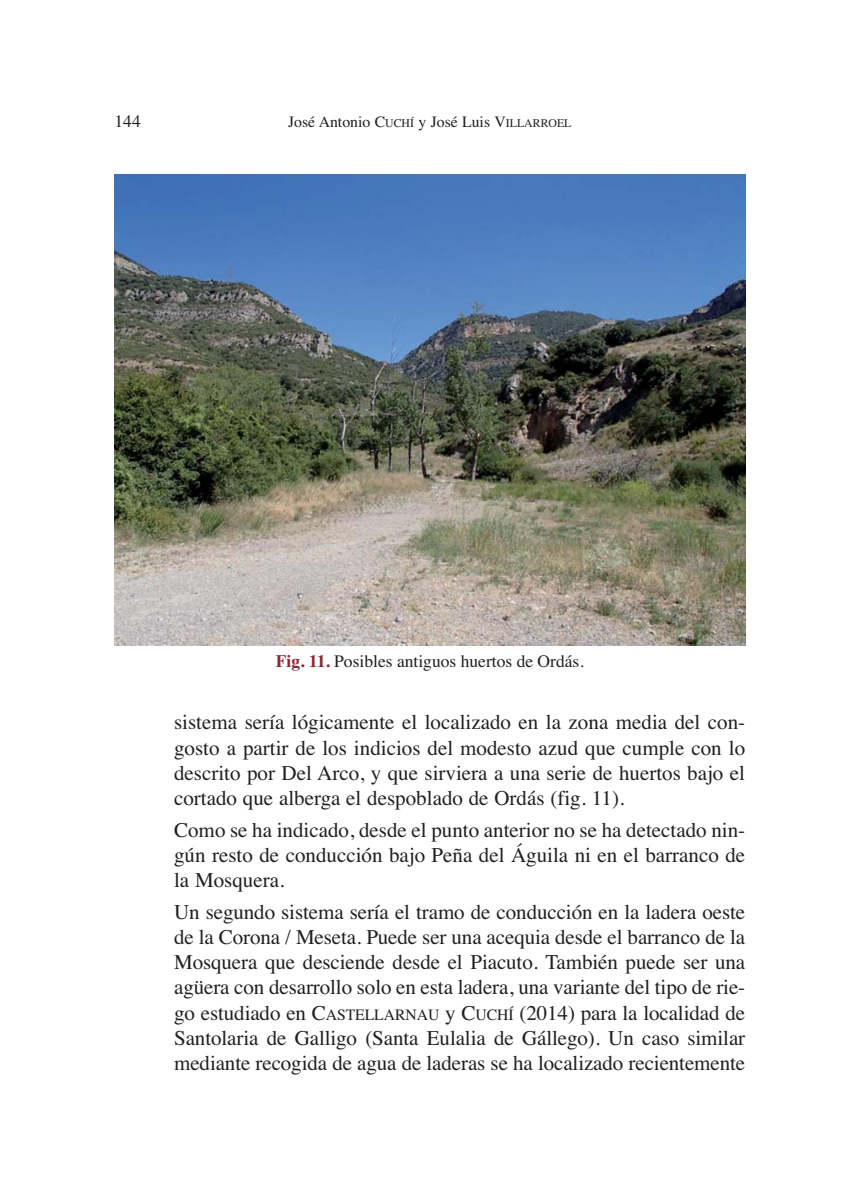
<style>
.page{position:relative;width:844px;height:1190px;background:#fff}
.page>*{position:absolute;margin:0;border:0;box-sizing:border-box;transform-origin:0 0}
.t1{font:21px/25.2px "Times";color:#231f20;text-align:justify}
.t2{font:17.5px "Times";color:#231f20}
.t3{font:15.75px "Times";color:#231f20}
.s1{font-size:11.9px}
.s2{font-weight:700;color:#882838}
.s3{font-size:15.75px}
</style>
<div class="page">
<img style="left:114px;top:174px;width:630px;height:471px">
<p class="t2" style="left:114px;top:114px;width:28px">144</p>
<p class="t3" style="left:288px;top:116px;width:285px">José Antonio C<span class="s1">UCHÍ</span> y José Luis V<span class="s1">ILLARROEL</span></p>
<p class="t2" style="left:276px;top:655px;width:309px"><span class="s2">Fig. 11.</span> Posibles antiguos huertos de Ordás.</p>
<p class="t1" style="left:174px;top:712px;width:572px">sistema sería lógicamente el localizado en la zona media del con&shy;gosto a partir de los indicios del modesto azud que cumple con lo descrito por Del Arco, y que sirviera a una serie de huertos bajo el cortado que alberga el despoblado de Ordás (fig. 11).</p>
<p class="t1" style="left:174px;top:819px;width:572px">Como se ha indicado, desde el punto anterior no se ha detectado nin&shy;gún resto de conducción bajo Peña del Águila ni en el barranco de la Mosquera.</p>
<p class="t1" style="left:174px;top:901px;width:572px">Un segundo sistema sería el tramo de conducción en la ladera oeste de la Corona / Meseta. Puede ser una acequia desde el barranco de la Mosquera que desciende desde el Piacuto. También puede ser una agüera con desarrollo solo en esta ladera, una variante del tipo de rie&shy;go estudiado en C<span class="s3">ASTELLARNAU</span> y C<span class="s3">UCHÍ</span> (2014) para la localidad de Santolaria de Galligo (Santa Eulalia de Gállego). Un caso similar mediante recogida de agua de laderas se ha localizado recientemente</p>
</div>
